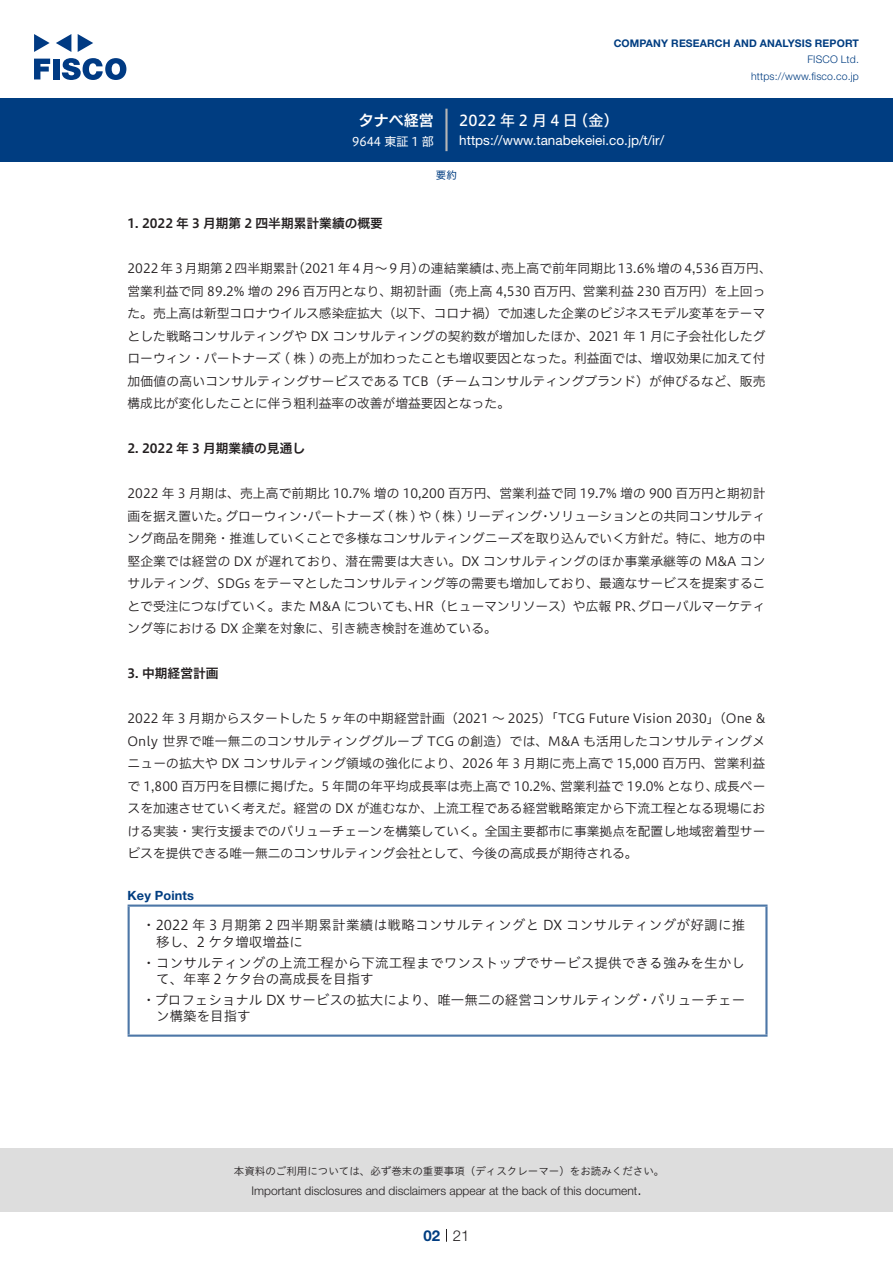
<style>
.page{position:relative;width:893px;height:1263px;background:#fff}
.page>*{position:absolute;margin:0;border:0;box-sizing:border-box;transform-origin:0 0}
.t1{font:15px "Hiragino UD Sans F Std N W5";letter-spacing:.225em;color:#fff}
.t2{font:15px "Hiragino UD Sans F Std N W6";color:#fff}
.t3{font:300 15px "Helvetica Neue LT Std";color:#231f20}
.t4{font:700 15px "Helvetica Neue LT Std";color:#003d81}
.t5{font:13.5px/16.5px "Hiragino UD Sans Std W3";letter-spacing:.015em;color:#231f20}
.t6{font:13.5px "Helvetica Neue LT Std";color:#fff}
.t7{font:12.75px/22.5px "Hiragino UD Sans F Std N W3";color:#231f20}
.t8{font:12.75px "Hiragino UD Sans F Std N W6";color:#231f20}
.t9{font:700 12.75px "Helvetica Neue LT Std";letter-spacing:.015em;color:#003d81}
.t10{font:300 12px "Helvetica Neue LT Std";color:#231f20}
.t11{font:12px "Hiragino UD Sans F Std N W4";color:#fff}
.t12{font:10.5px "Hiragino UD Sans Std W3";color:#231f20}
.t13{font:700 10.5px "Helvetica Neue LT Std";letter-spacing:.015em;color:#003d81}
.t14{font:300 10.5px/16.5px "Helvetica Neue LT Std";letter-spacing:.015em;color:#003d81;text-align:right}
.t15{font:10.5px "Hiragino UD Sans F Std N W4";color:#003d81}
</style>
<div class="page">
<div style="left:0;top:1148px;width:893px;height:64px;background:#ddd"></div>
<svg style="left:34px;top:59px;width:16px;height:20px"></svg>
<div style="left:53px;top:59px;width:6px;height:20px;background:#003a83"></div>
<svg style="left:62px;top:58px;width:64px;height:22px"></svg>
<svg style="left:34px;top:34px;width:16px;height:18px"></svg>
<svg style="left:78px;top:34px;width:15px;height:18px"></svg>
<svg style="left:56px;top:34px;width:15px;height:18px"></svg>
<div style="left:0;top:98px;width:893px;height:64px;background:#003d81"></div>
<hr style="left:445px;top:109px;width:3px;height:42px;background:#b5b5b6">
<svg style="left:446px;top:1229px;width:1px;height:13px"></svg>
<hr style="left:128px;top:907px;width:2px;height:127px;background:#4d77a7">
<hr style="left:128px;top:904px;width:639px;height:3px;background:#4d77a7">
<hr style="left:765px;top:907px;width:2px;height:127px;background:#4d77a7">
<hr style="left:128px;top:1034px;width:639px;height:3px;background:#4d77a7">
<p class="t2" style="left:359px;top:109px;width:77px">タナベ経営</p>
<p class="t11" style="left:352px;top:132px;width:83px">9644 東証 1 部</p>
<p class="t13" style="left:614px;top:37px;width:247px">COMPANY RESEARCH AND ANALYSIS REPORT</p>
<p class="t14" style="left:751px;top:51px;width:109px">FISCO Ltd. https://www.fisco.co j p.</p>
<p class="t1" style="left:459px;top:109px;width:120px">2022年2月4日</p>
<p class="t1" style="left:573px;top:109px;width:47px">（金(</p>
<p class="t6" style="left:459px;top:132px;width:206px">https://www.tanabekeiei. c o j p. /i r/t/</p>
<p class="t8" style="left:128px;top:214px;width:257px">1. 2022 年 3 月期第 2 四半期累計業績の概要</p>
<p class="t15" style="left:436px;top:167px;width:22px">要約</p>
<p class="t7" style="left:501px;top:256px;width:272px">売上高で前年同期比13.6% 増の 4,536 百万円、</p>
<p class="t7" style="left:128px;top:256px;width:639px">2022年 3 月期第 2 四半期累計<br>営業利益で同 89.2% 増の 296 百万円となり、期初計画（売上高 4,530 百万円、営業利益 230 百万円）を上回った。売上高は新型コロナウイルス感染症拡大（以下、コロナ禍）で加速した企業のビジネスモデル変革をテーマとした戦略コンサルティングや DX コンサルティングの契約数が増加したほか、2021 年 1 月に子会社化したグローウィン・パートナーズ ( 株 ) の売上が加わったことも増収要因となった。利益面では、増収効果に加えて付加価値の高いコンサルティングサービスである TCB（チームコンサルティングブランド）が伸びるなど、販売構成比が変化したことに伴う粗利益率の改善が増益要因となった。</p>
<p class="t8" style="left:128px;top:439px;width:179px">2. 2022 年 3 月期業績の見通し</p>
<p class="t7" style="left:128px;top:481px;width:639px;text-align:right">2022 年 3 月期は、売上高で前期比 10.7% 増の 10,200 百万円、営業利益で同 19.7% 増の 900 百万円と期初計ソリューションとの共同コンサルティ</p>
<p class="t7" style="left:292px;top:256px;width:134px">（2021年 4 月～ 9月）</p>
<p class="t7" style="left:418px;top:256px;width:91px">の連結業績は、</p>
<p class="t7" style="left:308px;top:504px;width:235px">パートナーズ ( 株 ) や ( 株 ) リーディング</p>
<p class="t7" style="left:225px;top:504px;width:78px">グローウィン</p>
<p class="t7" style="left:128px;top:504px;width:103px">画を据え置いた。</p>
<p class="t7" style="left:128px;top:526px;width:639px">ング商品を開発・推進していくことで多様なコンサルティングニーズを取り込んでいく方針だ。特に、地方の中</p>
<p class="t7" style="left:128px;top:549px;width:639px">堅企業では経営の DX が遅れており、潜在需要は大きい。DX コンサルティングのほか事業承継等の M&amp;A コン</p>
<p class="t7" style="left:128px;top:571px;width:640px">サルティング、SDGs をテーマとしたコンサルティング等の需要も増加しており、最適なサービスを提案するこ</p>
<p class="t7" style="left:638px;top:594px;width:129px">グローバルマーケティ</p>
<p class="t7" style="left:299px;top:504px;width:14px">・</p>
<p class="t7" style="left:539px;top:504px;width:14px">・</p>
<p class="t7" style="left:128px;top:594px;width:371px">とで受注につなげていく。また M&amp;A についても、<br>ング等における DX 企業を対象に、引き続き検討を進めている。</p>
<p class="t8" style="left:128px;top:664px;width:93px">3. 中期経営計画</p>
<p class="t7" style="left:128px;top:706px;width:639px;text-align:right">2022 年 3 月期からスタートした 5 ヶ年の中期経営計画（2021 ～ 2025）「TCG Future Vision 2030」（One &amp; Only 世界で唯一無二のコンサルティンググループ TCG の創造）では、M&amp;A も活用したコンサルティングメニューの拡大や DX コンサルティング領域の強化により、2026 年 3 月期に売上高で 15,000 百万円、営業利益成長ペー</p>
<p class="t7" style="left:414px;top:594px;width:232px">HR（ヒューマンリソース）や広報 PR、</p>
<p class="t7" style="left:128px;top:774px;width:639px">で 1,800 百万円を目標に掲げた。5 年間の年平均成長率は売上高で 10.2%、<br>スを加速させていく考えだ。経営の DX が進むなか、上流工程である経営戦略策定から下流工程となる現場における実装・実行支援までのバリューチェーンを構築していく。全国主要都市に事業拠点を配置し地域密着型サービスを提供できる唯一無二のコンサルティング会社として、今後の高成長が期待される。</p>
<p class="t9" style="left:128px;top:888px;width:68px">Key Points</p>
<p class="t5" style="left:156px;top:916px;width:591px;text-indent:-14px">・2022 年 3 月期第 2 四半期累計業績は戦略コンサルティングと DX コンサルティングが好調に推移し、2 ケタ増収増益に</p>
<p class="t5" style="left:156px;top:953px;width:590px;text-indent:-14px">・コンサルティングの上流工程から下流工程までワンストップでサービス提供できる強みを生かして、年率 2 ケタ台の高成長を目指す</p>
<p class="t5" style="left:156px;top:991px;width:590px;text-indent:-14px">・プロフェショナル DX サービスの拡大により、唯一無二の経営コンサルティング・バリューチェーン構築を目指す</p>
<p class="t7" style="left:560px;top:774px;width:160px">営業利益で 19.0% となり、</p>
<p class="t12" style="left:234px;top:1163px;width:432px">本資料のご利用については、必ず巻末の重要事項（ディスクレーマー）をお読みください。</p>
<p class="t3" style="left:637px;top:1180px;width:6px">.</p>
<p class="t10" style="left:251px;top:1183px;width:387px">Important disclosures and disclaimers appear at the back of this document</p>
<p class="t4" style="left:423px;top:1226px;width:18px">02</p>
<p class="t3" style="left:453px;top:1226px;width:18px">21</p>
</div>
